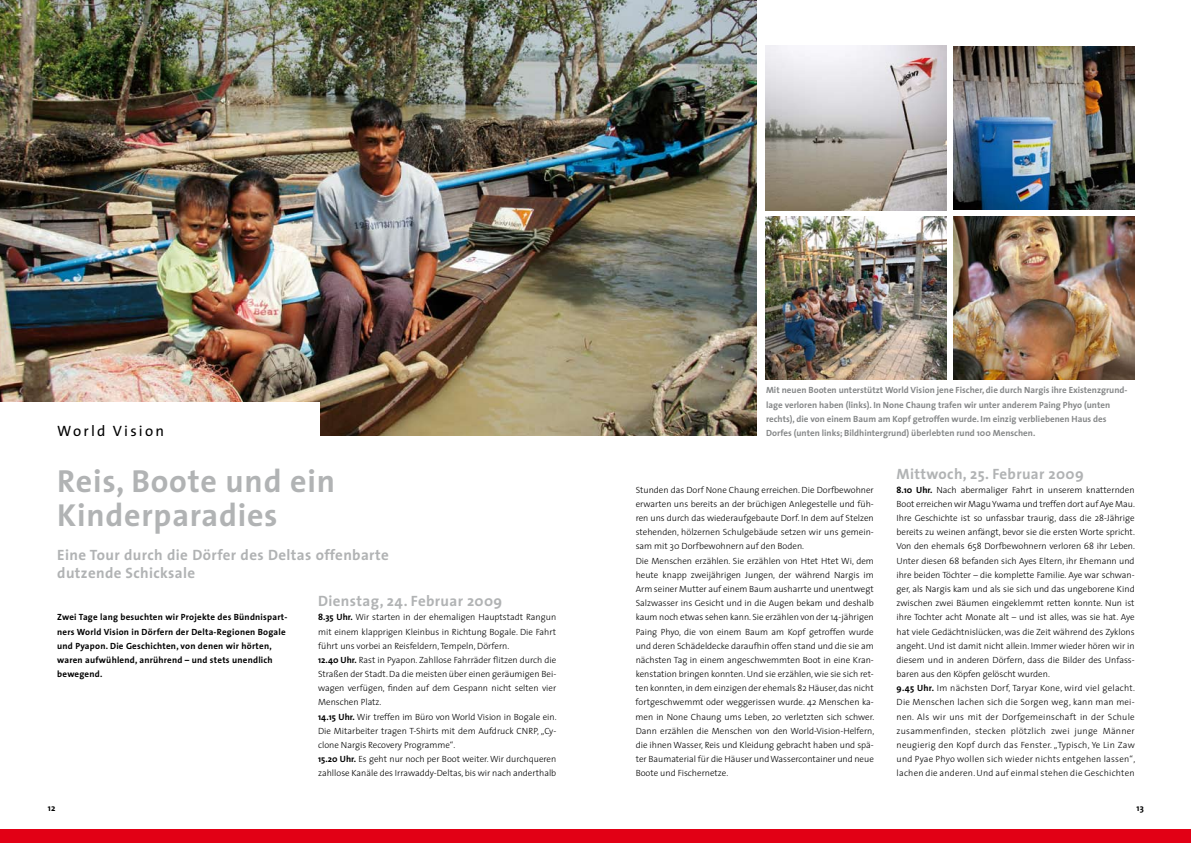
<style>
.page{position:relative;width:1191px;height:843px;background:#fff}
.page>*{position:absolute;margin:0;border:0;box-sizing:border-box;transform-origin:0 0}
.t1{font:700 32px/34px "The Sans";letter-spacing:.025em;color:#b1b3b4}
.t2{font:700 15px/18px "The Sans";letter-spacing:.025em;color:#b1b3b4}
.t3{font:15px "The Sans";letter-spacing:.15em;color:#000}
.t4{font:300 9px/14.2px "The Sans";color:#000}
.t5{font:700 9px/14.2px "The Sans";color:#868889}
.t6{font:700 9px/14.2px "The Sans";letter-spacing:.025em;color:#000}
.s1{font-weight:700}
</style>
<div class="page">
<div style="left:0;top:828px;width:596px;height:14px;background:#e20015"></div>
<div style="left:596px;top:828px;width:595px;height:14px;background:#e20015"></div>
<img style="left:0;top:0;width:757px;height:436px">
<div style="left:0;top:402px;width:320px;height:38px;background:#fff"></div>
<img style="left:953px;top:46px;width:181px;height:163px">
<img style="left:765px;top:216px;width:181px;height:163px">
<img style="left:953px;top:216px;width:181px;height:163px">
<img style="left:765px;top:46px;width:181px;height:164px">
<h2 class="t3" style="left:57px;top:418px;width:108px">World Vision</h2>
<h1 class="t1" style="left:57px;top:463px;width:279px">Reis, Boote und ein<br>Kinderparadies</h1>
<h2 class="t2" style="left:57px;top:545px;width:333px">Eine Tour durch die Dörfer des Deltas offenbarte dutzende Schicksale</h2>
<p class="t6" style="left:57px;top:610px;width:232px">Zwei Tage lang besuchten wir Projekte des Bündnispart&shy;ners World Vision in Dörfern der Delta-Regionen Bogale und Pyapon. Die Geschichten, von denen wir hörten, waren aufwühlend, anrührend – und stets unendlich bewegend.</p>
<h2 class="t2" style="left:318px;top:591px;width:186px">Dienstag, 24. Februar 2009</h2>
<p class="t4" style="left:318px;top:610px;width:240px"><span class="s1">8.35 Uhr.</span> Wir starten in der ehemaligen Hauptstadt Rangun mit einem klapprigen Kleinbus in Richtung Bogale. Die Fahrt führt uns vorbei an Reisfeldern,Tempeln, Dörfern.<br><span class="s1">12.40 Uhr.</span> Rast in Pyapon. Zahllose Fahrräder flitzen durch die Straßen der Stadt. Da die meisten über einen geräumigen Bei&shy;wagen verfügen, finden auf dem Gespann nicht selten vier Menschen Platz.<br><span class="s1">14.15 Uhr.</span> Wir treffen im Büro von World Vision in Bogale ein.<br>Die Mitarbeiter tragen T-Shirts mit dem Aufdruck CNRP, „Cy&shy;clone Nargis Recovery Programme“.<br><span class="s1">15.20 Uhr.</span> Es geht nur noch per Boot weiter. Wir durchqueren zahllose Kanäle des Irrawaddy-Deltas, bis wir nach anderthalb</p>
<p class="t5" style="left:766px;top:383px;width:363px">Mit neuen Booten unterstützt World Vision jene Fischer, die durch Nargis ihre Existenzgrund&shy;lage verloren haben (links). In None Chaung trafen wir unter anderem Paing Phyo (unten rechts), die von einem Baum am Kopf getroffen wurde. Im einzig verbliebenen Haus des Dorfes (unten links; Bildhintergrund) überlebten rund 100 Menschen.</p>
<p class="t4" style="left:636px;top:482px;width:240px">Stunden das Dorf None Chaung erreichen. Die Dorfbewohner erwarten uns bereits an der brüchigen Anlegestelle und füh&shy;ren uns durch das wiederaufgebaute Dorf. In dem auf Stelzen stehenden, hölzernen Schulgebäude setzen wir uns gemein&shy;sam mit 30 Dorfbewohnern auf den Boden.<br>Die Menschen erzählen. Sie erzählen von Htet Htet Wi, dem heute knapp zweijährigen Jungen, der während Nargis im Arm seiner Mutter auf einem Baum ausharrte und unentwegt Salzwasser ins Gesicht und in die Augen bekam und deshalb kaum noch etwas sehen kann. Sie erzählen von der 14-jährigen Paing Phyo, die von einem Baum am Kopf getroffen wurde und deren Schädeldecke daraufhin offen stand und die sie am nächsten Tag in einem angeschwemmten Boot in eine Kran&shy;kenstation bringen konnten. Und sie erzählen, wie sie sich ret&shy;ten konnten, in dem einzigen der ehemals 82 Häuser,das nicht fortgeschwemmt oder weggerissen wurde. 42 Menschen ka&shy;men in None Chaung ums Leben, 20 verletzten sich schwer.<br>Dann erzählen die Menschen von den World-Vision-Helfern, die ihnen Wasser, Reis und Kleidung gebracht haben und spä&shy;ter Baumaterial für die Häuser undWassercontainer und neue Boote und Fischernetze.</p>
<h2 class="t2" style="left:896px;top:464px;width:189px">Mittwoch, 25. Februar 2009</h2>
<p class="t4" style="left:896px;top:482px;width:240px"><span class="s1">8.10 Uhr.</span> Nach abermaliger Fahrt in unserem knatternden Boot erreichen wir MaguYwama und treffen dort auf Aye Mau.<br>Ihre Geschichte ist so unfassbar traurig, dass die 28-Jährige bereits zu weinen anfängt, bevor sie die ersten Worte spricht.<br>Von den ehemals 658 Dorfbewohnern verloren 68 ihr Leben.<br>Unter diesen 68 befanden sich Ayes Eltern, ihr Ehemann und ihre beiden Töchter – die komplette Familie. Aye war schwan&shy;ger, als Nargis kam und als sie sich und das ungeborene Kind zwischen zwei Bäumen eingeklemmt retten konnte. Nun ist ihre Tochter acht Monate alt – und ist alles, was sie hat. Aye hat viele Gedächtnislücken, was die Zeit während des Zyklons angeht. Und ist damit nicht allein. Immer wieder hören wir in diesem und in anderen Dörfern, dass die Bilder des Unfass&shy;baren aus den Köpfen gelöscht wurden.<br><span class="s1">9.45 Uhr.</span> Im nächsten Dorf, Taryar Kone, wird viel gelacht.<br>Die Menschen lachen sich die Sorgen weg, kann man mei&shy;nen. Als wir uns mit der Dorfgemeinschaft in der Schule zusammenfinden, stecken plötzlich zwei junge Männer neugierig den Kopf durch das Fenster. „Typisch, Ye Lin Zaw und Pyae Phyo wollen sich wieder nichts entgehen lassen“, lachen die anderen. Und auf einmal stehen die Geschichten</p>
<p class="t6" style="left:48px;top:800px;width:9px">12</p>
<p class="t6" style="left:1136px;top:800px;width:9px">13</p>
</div>
